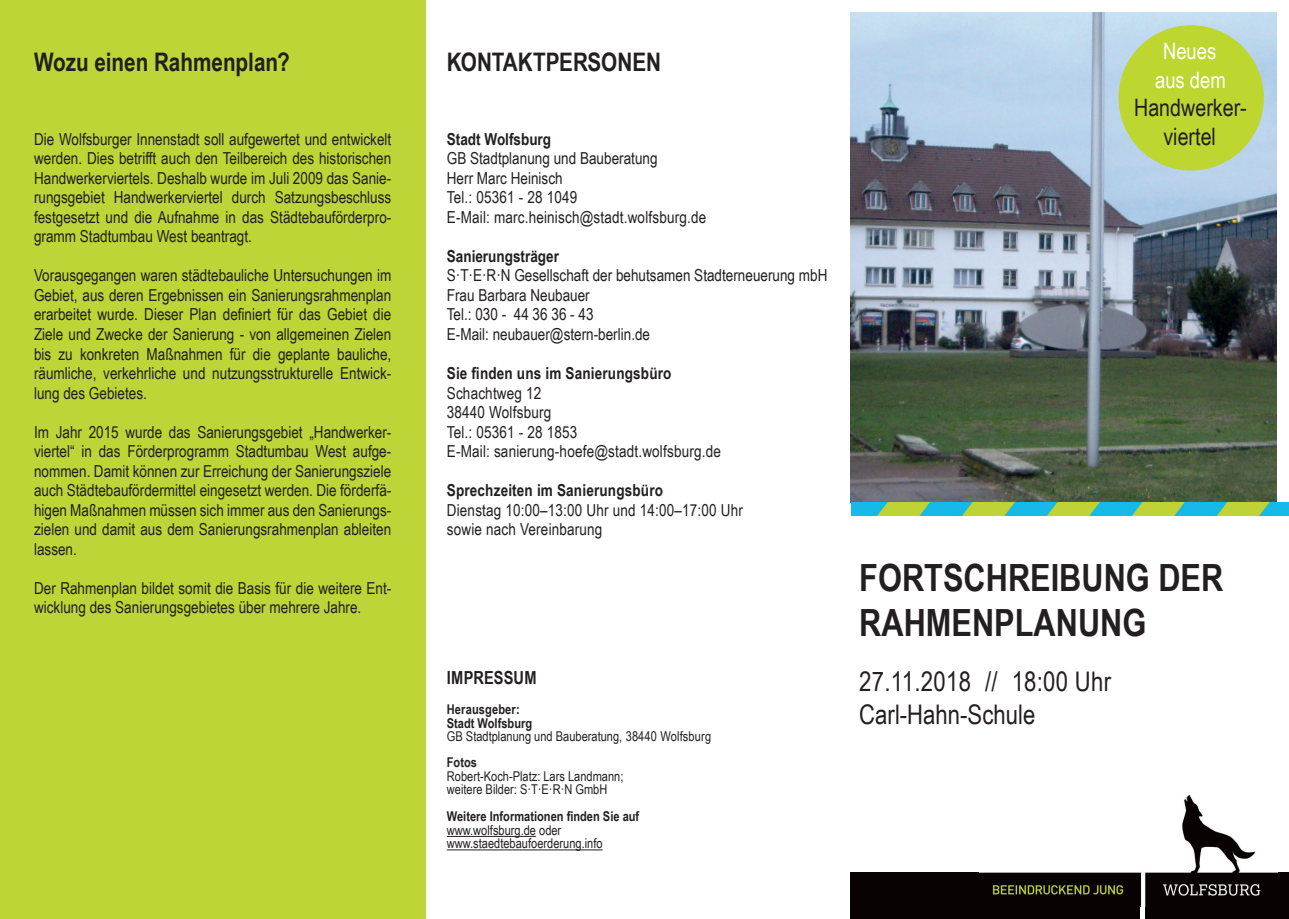
<style>
.page{position:relative;width:1289px;height:919px;background:#fff}
.page>*{position:absolute;margin:0;border:0;box-sizing:border-box;transform-origin:0 0}
.t1{font:700 37.5px/45px "Arial Narrow";color:#231f20}
.t2{font:27px/32.4px "Arial Narrow";color:#231f20}
.t3{font:700 25.5px "Arial Narrow";color:#231f20}
.t4{font:24px/28.8px "Arial Narrow";color:#231f20;text-align:center}
.t5{font:22.5px/28.8px "Arial Narrow";color:#fff;text-align:center}
.t6{font:700 18px "Arial Narrow";letter-spacing:.01em;color:#231f20}
.t7{font:16.5px/19.5px "Arial Narrow";color:#231f20}
.t8{font:700 16.5px "Arial Narrow";letter-spacing:.01em;color:#231f20}
.t9{font:13.5px/13.5px "Arial Narrow";color:#231f20}
.t10{font:700 13.5px/13.5px "Arial Narrow";color:#231f20}
</style>
<div class="page">
<img style="left:850px;top:13px;width:426px;height:489px">
<div style="left:850px;top:872px;width:290px;height:46px;background:#080302"></div>
<div style="left:1145px;top:872px;width:143px;height:46px;background:#080302"></div>
<div style="left:0;top:0;width:425px;height:918px;background:#bdd537"></div>
<img style="left:851px;top:502px;width:437px;height:13px">
<img style="left:979px;top:795px;width:297px;height:111px">
<hr style="left:447px;top:835px;width:89px;height:1px;background:#231f20">
<hr style="left:447px;top:849px;width:155px;height:1px;background:#231f20">
<div style="left:1118px;top:26px;width:145px;height:144px;background:#bed630;border-radius:50%"></div>
<h3 class="t3" style="left:34px;top:42px;width:257px">Wozu einen Rahmenplan?</h3>
<p class="t7" style="left:34px;top:129px;width:359px;text-align:justify">Die Wolfsburger Innenstadt soll aufgewertet und entwickelt werden. Dies betrifft auch den Teilbereich des historischen Handwerkerviertels. Deshalb wurde im Juli 2009 das Sanie&shy;rungsgebiet Handwerkerviertel durch Satzungsbeschluss festgesetzt und die Aufnahme in das Städtebauförderpro&shy;gramm Stadtumbau West beantragt.</p>
<p class="t7" style="left:34px;top:265px;width:359px;text-align:justify">Vorausgegangen waren städtebauliche Untersuchungen im Gebiet, aus deren Ergebnissen ein Sanierungsrahmenplan erarbeitet wurde. Dieser Plan definiert für das Gebiet die Ziele und Zwecke der Sanierung - von allgemeinen Zielen bis zu konkreten Maßnahmen für die geplante bauliche, räumliche, verkehrliche und nutzungsstrukturelle Entwick&shy;lung des Gebietes.</p>
<p class="t7" style="left:34px;top:421px;width:359px;text-align:justify">Im Jahr 2015 wurde das Sanierungsgebiet „Handwerker&shy;viertel“ in das Förderprogramm Stadtumbau West aufge&shy;nommen. Damit können zur Erreichung der Sanierungsziele auch Städtebaufördermittel eingesetzt werden. Die förderfä&shy;higen Maßnahmen müssen sich immer aus den Sanierungs&shy;zielen und damit aus dem Sanierungsrahmenplan ableiten lassen.</p>
<p class="t7" style="left:34px;top:577px;width:359px">Der Rahmenplan bildet somit die Basis für die weitere Ent&shy;wicklung des Sanierungsgebietes über mehrere Jahre.</p>
<h3 class="t3" style="left:447px;top:42px;width:216px">KONTAKTPERSONEN</h3>
<p class="t8" style="left:447px;top:126px;width:106px">Stadt Wolfsburg</p>
<p class="t7" style="left:447px;top:148px;width:261px">GB Stadtplanung und Bauberatung<br>Herr Marc Heinisch<br>Tel.: 05361 - 28 1049<br>E-Mail: marc.heinisch@stadt.wolfsburg.de</p>
<p class="t8" style="left:447px;top:243px;width:114px">Sanierungsträger</p>
<p class="t7" style="left:447px;top:265px;width:382px">S·T·E·R·N Gesellschaft der behutsamen Stadterneuerung mbH Frau Barbara Neubauer<br>Tel.: 030 - 44 36 36 - 43<br>E-Mail: neubauer@stern-berlin.de</p>
<p class="t8" style="left:447px;top:360px;width:226px">Sie finden uns im Sanierungsbüro</p>
<p class="t7" style="left:447px;top:382px;width:275px">Schachtweg 12<br>38440 Wolfsburg<br>Tel.: 05361 - 28 1853<br>E-Mail: sanierung-hoefe@stadt.wolfsburg.de</p>
<p class="t8" style="left:447px;top:478px;width:218px">Sprechzeiten im Sanierungsbüro</p>
<p class="t7" style="left:447px;top:499px;width:297px">Dienstag 10:00–13:00 Uhr und 14:00–17:00 Uhr sowie nach Vereinbarung</p>
<p class="t6" style="left:447px;top:664px;width:91px">IMPRESSUM</p>
<p class="t10" style="left:447px;top:702px;width:87px">Herausgeber:<br>Stadt Wolfsburg</p>
<p class="t9" style="left:447px;top:729px;width:266px">GB Stadtplanung und Bauberatung, 38440 Wolfsburg</p>
<p class="t10" style="left:447px;top:755px;width:32px">Fotos</p>
<p class="t9" style="left:447px;top:768px;width:178px">Robert-Koch-Platz: Lars Landmann; weitere Bilder: S·T·E·R·N GmbH</p>
<p class="t10" style="left:447px;top:809px;width:194px">Weitere Informationen finden Sie auf</p>
<p class="t9" style="left:447px;top:822px;width:157px">www.wolfsburg.de oder www.staedtebaufoerderung.info</p>
<h3 class="t5" style="left:1155px;top:36px;width:72px">Neues aus dem</h3>
<h3 class="t4" style="left:1134px;top:93px;width:114px">Handwerker&shy;viertel</h3>
<h1 class="t1" style="left:859px;top:553px;width:365px">FORTSCHREIBUNG DER<br>RAHMENPLANUNG</h1>
<h2 class="t2" style="left:859px;top:664px;width:253px">27.11.2018 // 18:00 Uhr<br>Carl-Hahn-Schule</h2>
</div>
